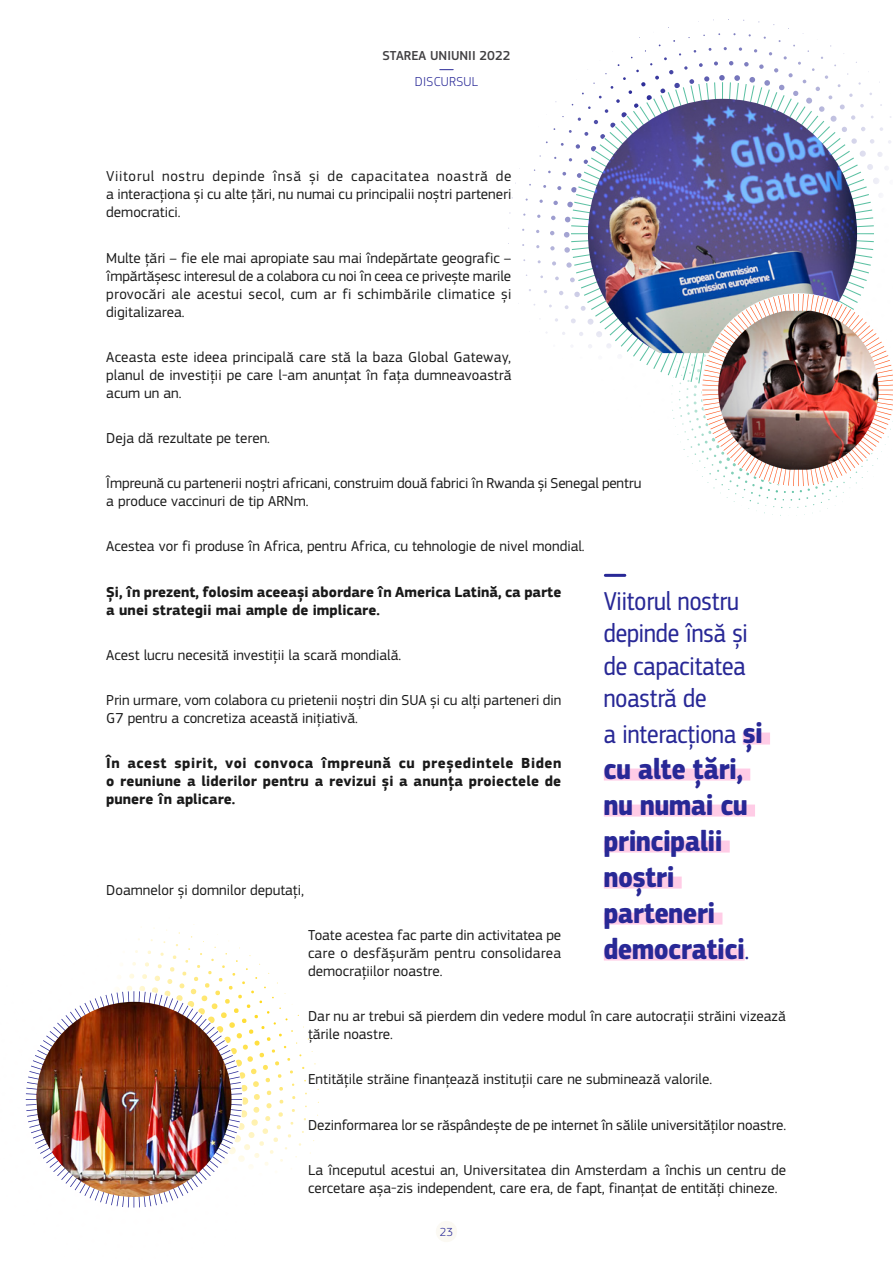
<style>
.page{position:relative;width:893px;height:1263px;background:#fff}
.page>*{position:absolute;margin:0;border:0;box-sizing:border-box;transform-origin:0 0}
.t1{font:700 30px/36px "EC Square Sans Cond Pro";color:#282896}
.t2{font:27px/32.4px "EC Square Sans Cond Pro";color:#282896}
.Body_text_speech{font:15px/18px "EC Square Sans Pro";color:#1a1a1a;text-align:justify}
.Body_text_speech-2{font:700 15px/18px "EC Square Sans Pro";color:#1a1a1a}
.t3{font:500 13.5px "EC Square Sans Pro";color:#414042}
.t4{font:300 13.5px "EC Square Sans Pro";letter-spacing:.02em;color:#282896}
.t5{font:300 12.15px "EC Square Sans Pro";color:#282896}
.s1{font-weight:700;font-size:30px}
.s2{font-weight:400;font-size:27px}
</style>
<div class="page">
<svg style="left:440px;top:69px;width:13px;height:1px"></svg>
<div style="left:743px;top:732px;width:27px;height:12px;background:#ffcce6"></div>
<div style="left:604px;top:768px;width:146px;height:12px;background:#ffcce6"></div>
<div style="left:604px;top:804px;width:151px;height:12px;background:#ffcce6"></div>
<div style="left:604px;top:840px;width:126px;height:12px;background:#ffcce6"></div>
<div style="left:604px;top:876px;width:78px;height:12px;background:#ffcce6"></div>
<div style="left:604px;top:912px;width:118px;height:12px;background:#ffcce6"></div>
<div style="left:604px;top:948px;width:141px;height:12px;background:#ffcce6"></div>
<hr style="left:605px;top:574px;width:20px;height:3px;background:#282896">
<div style="left:436px;top:1221px;width:21px;height:21px;background:#fbf9f3;border-radius:50%"></div>
<svg style="left:242px;top:955px;width:77px;height:214px"></svg>
<svg style="left:25px;top:924px;width:217px;height:284px"></svg>
<hr style="left:134px;top:991px;width:1px;height:108px;background:#282896">
<hr style="left:134px;top:1099px;width:1px;height:108px;background:#282896">
<img style="left:36px;top:1002px;width:195px;height:195px;border-radius:98px">
<svg style="left:508px;top:19px;width:361px;height:316px"></svg>
<img style="left:571px;top:82px;width:322px;height:405px">
<hr style="left:798px;top:294px;width:1px;height:96px;background:#fd5c25">
<hr style="left:798px;top:390px;width:1px;height:96px;background:#fd5c25">
<img style="left:718px;top:311px;width:161px;height:159px">
<p class="t3" style="left:382px;top:48px;width:130px">STAREA UNIUNII 2022</p>
<p class="t4" style="left:415px;top:74px;width:65px">DISCURSUL</p>
<p class="Body_text_speech" style="left:106px;top:167px;width:407px">Viitorul nostru depinde însă și de capacitatea noastră de a interacționa și cu alte țări, nu numai cu principalii noștri parteneri democratici.</p>
<p class="Body_text_speech" style="left:106px;top:249px;width:407px">Multe țări – fie ele mai apropiate sau mai îndepărtate geografic – împărtășesc interesul de a colabora cu noi în ceea ce privește marile provocări ale acestui secol, cum ar fi schimbările climatice și digitalizarea.</p>
<p class="Body_text_speech" style="left:106px;top:348px;width:407px">Aceasta este ideea principală care stă la baza Global Gateway, planul de investiții pe care l-am anunțat în fața dumneavoastră acum un an.</p>
<p class="Body_text_speech" style="left:106px;top:429px;width:165px">Deja dă rezultate pe teren.</p>
<p class="Body_text_speech" style="left:106px;top:474px;width:537px">Împreună cu partenerii noștri africani, construim două fabrici în Rwanda și Senegal pentru a produce vaccinuri de tip ARNm.</p>
<p class="Body_text_speech" style="left:106px;top:538px;width:480px">Acestea vor fi produse în Africa, pentru Africa, cu tehnologie de nivel mondial.</p>
<p class="Body_text_speech-2" style="left:106px;top:583px;width:457px">Și, în prezent, folosim aceeași abordare în America Latină, ca parte a unei strategii mai ample de implicare.</p>
<p class="Body_text_speech" style="left:106px;top:646px;width:296px">Acest lucru necesită investiții la scară mondială.</p>
<p class="Body_text_speech" style="left:106px;top:691px;width:457px">Prin urmare, vom colabora cu prietenii noștri din SUA și cu alți parteneri din<br>G7 pentru a concretiza această inițiativă.</p>
<p class="Body_text_speech-2" style="left:106px;top:755px;width:457px;text-align:justify">În acest spirit, voi convoca împreună cu președintele Biden o reuniune a liderilor pentru a revizui și a anunța proiectele de punere în aplicare.</p>
<h2 class="t2" style="left:604px;top:585px;width:146px">Viitorul nostru depinde însă și de capacitatea noastră de</h2>
<h2 class="t2" style="left:604px;top:718px;width:160px">a interacționa <span class="s1">și</span></h2>
<h1 class="t1" style="left:604px;top:752px;width:147px">cu alte țări, nu numai cu principalii noștri parteneri democratici<span class="s2">.</span></h1>
<p class="Body_text_speech" style="left:106px;top:881px;width:199px">Doamnelor și domnilor deputați,</p>
<p class="Body_text_speech" style="left:308px;top:926px;width:255px">Toate acestea fac parte din activitatea pe care o desfășurăm pentru consolidarea democrațiilor noastre.</p>
<p class="Body_text_speech" style="left:308px;top:1007px;width:479px">Dar nu ar trebui să pierdem din vedere modul în care autocrații străini vizează țările noastre.</p>
<p class="Body_text_speech" style="left:308px;top:1070px;width:406px">Entitățile străine finanțează instituții care ne subminează valorile.</p>
<p class="Body_text_speech" style="left:308px;top:1116px;width:480px">Dezinformarea lor se răspândește de pe internet în sălile universităților noastre.</p>
<p class="Body_text_speech" style="left:308px;top:1161px;width:480px">La începutul acestui an, Universitatea din Amsterdam a închis un centru de cercetare așa-zis independent, care era, de fapt, finanțat de entități chineze.</p>
<p class="t5" style="left:440px;top:1225px;width:15px">23</p>
</div>
